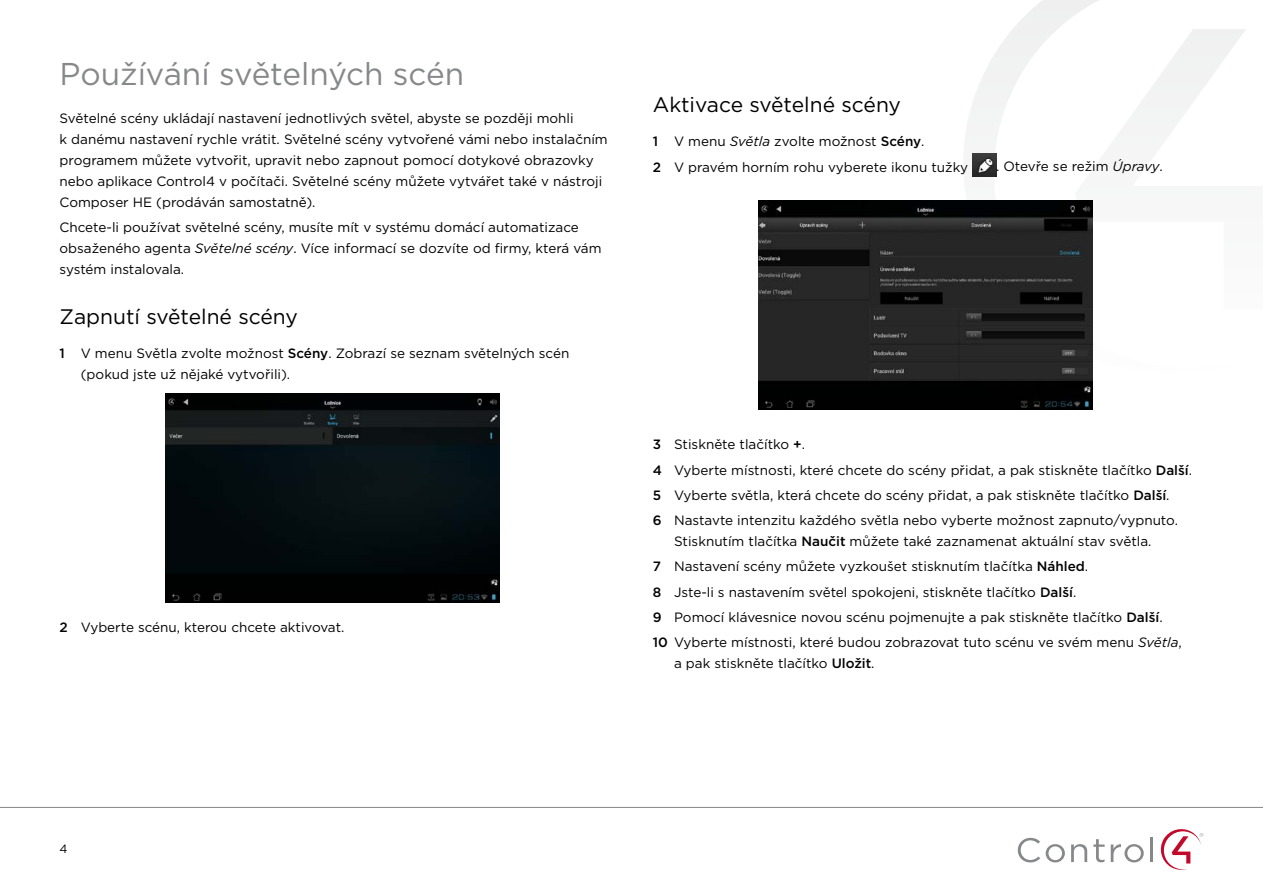
<style>
.page{position:relative;width:1263px;height:893px;background:#fff}
.page>*{position:absolute;margin:0;border:0;box-sizing:border-box;transform-origin:0 0}
.t1{font:31.5px "Gotham";color:#87888a}
.t2{font:21px "Gotham";color:#000}
.t3{font:13.5px/25.2px "Gotham";color:#000}
.t4{font:12px "Gotham";color:#000}
.s1{font-style:italic}
.s2{font-weight:500}
</style>
<div class="page">
<hr style="left:0;top:807px;width:1263px;height:1px;background:#878684">
<svg style="left:1018px;top:838px;width:22px;height:24px"></svg>
<svg style="left:1046px;top:844px;width:19px;height:18px"></svg>
<svg style="left:1071px;top:844px;width:16px;height:18px"></svg>
<svg style="left:1093px;top:839px;width:11px;height:23px"></svg>
<svg style="left:1111px;top:844px;width:33px;height:18px"></svg>
<hr style="left:1150px;top:837px;width:3px;height:25px;background:#87888a">
<svg style="left:1160px;top:829px;width:43px;height:41px"></svg>
<svg style="left:933px;top:0;width:313px;height:201px"></svg>
<img style="left:972px;top:154px;width:24px;height:23px">
<img style="left:165px;top:393px;width:334px;height:209px">
<img style="left:759px;top:201px;width:334px;height:209px">
<h1 class="t1" style="left:60px;top:53px;width:406px">Používání světelných scén</h1>
<p class="t3" style="left:60px;top:107px;width:550px;line-height:21px">Světelné scény ukládají nastavení jednotlivých světel, abyste se později mohli<br>k danému nastavení rychle vrátit. Světelné scény vytvořené vámi nebo instalačním programem můžete vytvořit, upravit nebo zapnout pomocí dotykové obrazovky nebo aplikace Control4 v počítači. Světelné scény můžete vytvářet také v nástroji Composer HE (prodáván samostatně).</p>
<p class="t3" style="left:60px;top:216px;width:543px;line-height:21px">Chcete-li používat světelné scény, musíte mít v systému domácí automatizace obsaženého agenta <span class="s1">Světelné scény</span>. Více informací se dozvíte od firmy, která vám systém instalovala.</p>
<h2 class="t2" style="left:60px;top:304px;width:240px">Zapnutí světelné scény</h2>
<p class="t3" style="left:81px;top:343px;width:490px;line-height:21px;text-indent:-21px"><span class="s2">1</span> V menu Světla zvolte možnost <span class="s2">Scény</span>. Zobrazí se seznam světelných scén (pokud jste už nějaké vytvořili).</p>
<p class="t3" style="left:60px;top:614px;width:284px"><span class="s2">2</span> Vyberte scénu, kterou chcete aktivovat.</p>
<h2 class="t2" style="left:653px;top:92px;width:250px">Aktivace světelné scény</h2>
<p class="t3" style="left:653px;top:129px;width:317px"><span class="s2">1</span> V menu <span class="s1">Světla</span> zvolte možnost <span class="s2">Scény</span>.<br><span class="s2">2</span> V pravém horním rohu vyberete ikonu tužky</p>
<p class="t3" style="left:996px;top:154px;width:166px">. Otevře se režim <span class="s1">Úpravy</span>.</p>
<p class="t3" style="left:653px;top:432px;width:539px"><span class="s2">3</span> Stiskněte tlačítko <span class="s2">+</span>.<br><span class="s2">4</span> Vyberte místnosti, které chcete do scény přidat, a pak stiskněte tlačítko <span class="s2">Další</span>.<br><span class="s2">5</span> Vyberte světla, která chcete do scény přidat, a pak stiskněte tlačítko <span class="s2">Další</span>.<br><span class="s2">6</span> Nastavte intenzitu každého světla nebo vyberte možnost zapnuto/vypnuto.</p>
<p class="t3" style="left:653px;top:528px;width:531px;text-indent:21px">Stisknutím tlačítka <span class="s2">Naučit</span> můžete také zaznamenat aktuální stav světla.<br><span class="s2">7</span> Nastavení scény můžete vyzkoušet stisknutím tlačítka <span class="s2">Náhled</span>.<br><span class="s2">8</span> Jste-li s nastavením světel spokojeni, stiskněte tlačítko <span class="s2">Další</span>.<br><span class="s2">9</span> Pomocí klávesnice novou scénu pojmenujte a pak stiskněte tlačítko <span class="s2">Další</span>.<br><span class="s2">10</span> Vyberte místnosti, které budou zobrazovat tuto scénu ve svém menu <span class="s1">Světla</span>,</p>
<p class="t3" style="left:674px;top:650px;width:200px">a pak stiskněte tlačítko <span class="s2">Uložit</span>.</p>
<p class="t4" style="left:60px;top:841px;width:10px">4</p>
</div>
